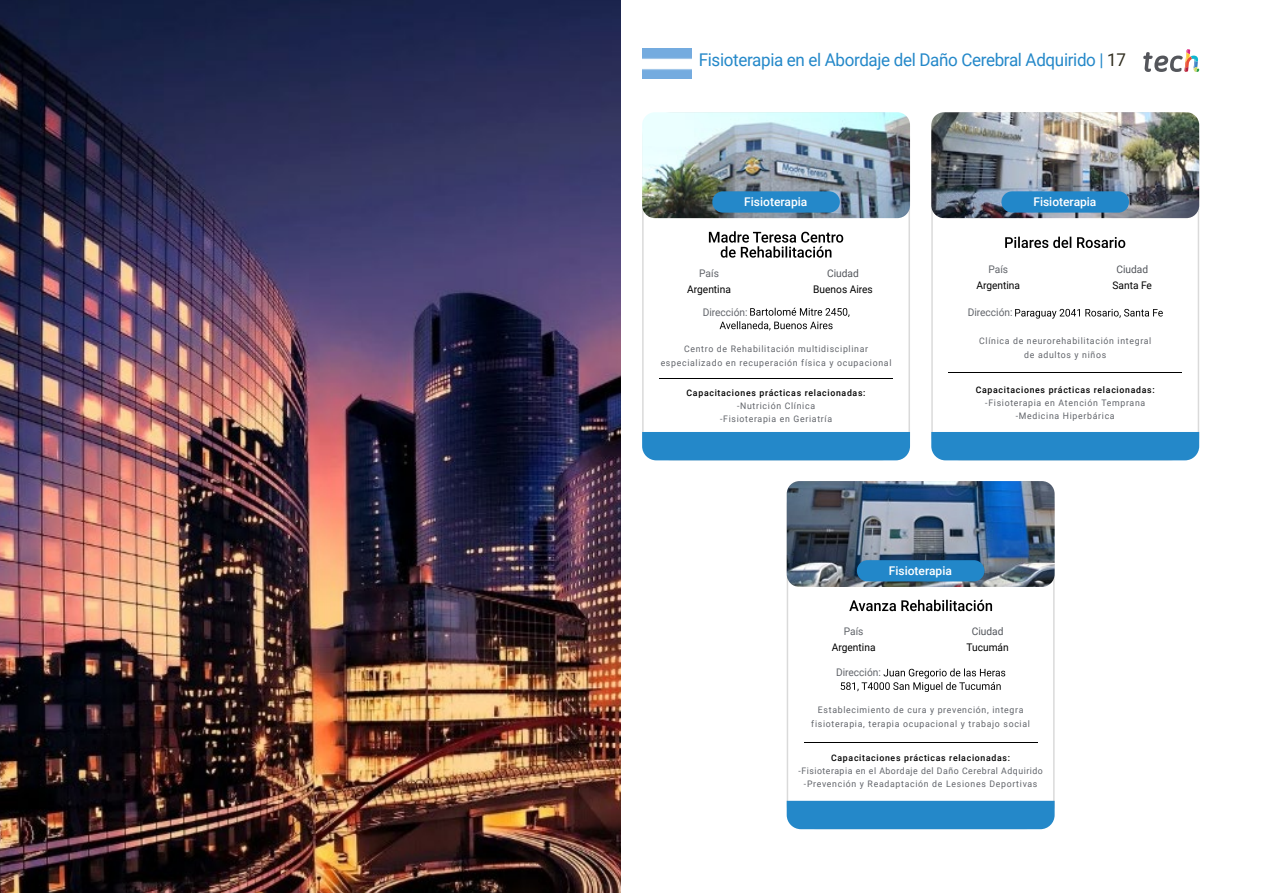
<style>
.page{position:relative;width:1263px;height:893px;background:#fff}
.page>*{position:absolute;margin:0;border:0;box-sizing:border-box;transform-origin:0 0}
.t1{font:17.55px "Roboto";letter-spacing:-.02em;color:#2488c9}
.t2{font:500 12px "Roboto";color:#fff}
.t3{font:10.5px "Roboto";color:#000}
.t4{font:10.5px "Roboto";color:#61646a}
.t5{font:10.5px "Roboto";color:#52555b}
.t6{font:9px/13.5px "Roboto";letter-spacing:.08em;color:#61646a;text-align:center}
.t7{font:500 9px "Roboto";letter-spacing:.08em;color:#000}
.t8{font:9px/13.2px "Roboto";letter-spacing:.06em;color:#61646a;text-align:center}
.s1{color:#312e20}
</style>
<div class="page">
<img style="left:0;top:0;width:621px;height:893px">
<svg style="left:1143px;top:49px;width:56px;height:23px"></svg>
<svg style="left:642px;top:186px;width:269px;height:275px"></svg>
<img style="left:642px;top:112px;width:268px;height:106px">
<div style="left:712px;top:191px;width:128px;height:22px;background:#2488c9;border-radius:11px"></div>
<div style="left:642px;top:432px;width:268px;height:28px;background:#2488c9"></div>
<hr style="left:659px;top:379px;width:234px;height:1px;background:#000">
<svg style="left:709px;top:231px;width:134px;height:27px"></svg>
<svg style="left:719px;top:308px;width:130px;height:23px"></svg>
<svg style="left:931px;top:123px;width:269px;height:338px"></svg>
<img style="left:931px;top:112px;width:268px;height:106px">
<div style="left:1001px;top:191px;width:128px;height:22px;background:#2287c9;border-radius:11px"></div>
<div style="left:931px;top:432px;width:268px;height:28px;background:#2488c9"></div>
<hr style="left:948px;top:373px;width:234px;height:1px;background:#000">
<svg style="left:1005px;top:237px;width:120px;height:11px"></svg>
<svg style="left:1015px;top:309px;width:148px;height:10px"></svg>
<svg style="left:786px;top:490px;width:269px;height:340px"></svg>
<img style="left:787px;top:481px;width:267px;height:106px">
<div style="left:857px;top:560px;width:127px;height:21px;background:#2287c9;border-radius:11px"></div>
<div style="left:787px;top:801px;width:267px;height:28px;background:#2488c9"></div>
<hr style="left:804px;top:742px;width:233px;height:1px;background:#000">
<svg style="left:849px;top:600px;width:143px;height:11px"></svg>
<svg style="left:841px;top:668px;width:164px;height:24px"></svg>
<h1 class="t1" style="left:699px;top:48px;width:429px">Fisioterapia en el Abordaje del Daño Cerebral Adquirido | <span class="s1">17</span></h1>
<h2 class="t2" style="left:744px;top:194px;width:65px">Fisioterapia</h2>
<h2 class="t2" style="left:1033px;top:194px;width:65px">Fisioterapia</h2>
<p class="t4" style="left:699px;top:266px;width:21px">País</p>
<p class="t3" style="left:687px;top:282px;width:45px">Argentina</p>
<p class="t5" style="left:827px;top:266px;width:33px">Ciudad</p>
<p class="t3" style="left:813px;top:282px;width:61px">Buenos Aires</p>
<p class="t4" style="left:988px;top:262px;width:21px">País</p>
<p class="t3" style="left:976px;top:278px;width:45px">Argentina</p>
<p class="t5" style="left:1116px;top:262px;width:33px">Ciudad</p>
<p class="t3" style="left:1112px;top:278px;width:41px">Santa Fe</p>
<p class="t4" style="left:703px;top:305px;width:46px">Dirección:</p>
<p class="t6" style="left:661px;top:342px;width:232px">Centro de Rehabilitación multidisciplinar especializado en recuperación física y ocupacional</p>
<p class="t7" style="left:686px;top:386px;width:180px">Capacitaciones prácticas relacionadas:</p>
<p class="t6" style="left:720px;top:399px;width:114px">-Nutrición Clínica -Fisioterapia en Geriatría</p>
<p class="t4" style="left:968px;top:305px;width:46px">Dirección:</p>
<p class="t6" style="left:979px;top:334px;width:174px">Clínica de neurorehabilitación integral de adultos y niños</p>
<p class="t7" style="left:976px;top:383px;width:180px">Capacitaciones prácticas relacionadas:</p>
<p class="t6" style="left:985px;top:396px;width:162px">-Fisioterapia en Atención Temprana -Medicina Hiperbárica</p>
<h2 class="t2" style="left:889px;top:563px;width:65px">Fisioterapia</h2>
<p class="t4" style="left:844px;top:623px;width:21px">País</p>
<p class="t3" style="left:832px;top:640px;width:45px">Argentina</p>
<p class="t5" style="left:972px;top:623px;width:33px">Ciudad</p>
<p class="t3" style="left:966px;top:640px;width:44px">Tucumán</p>
<p class="t4" style="left:836px;top:665px;width:46px">Dirección:</p>
<p class="t6" style="left:811px;top:703px;width:220px">Establecimiento de cura y prevención, integra fisioterapia, terapia ocupacional y trabajo social</p>
<p class="t7" style="left:831px;top:751px;width:180px">Capacitaciones prácticas relacionadas:</p>
<p class="t8" style="left:798px;top:764px;width:246px">-Fisioterapia en el Abordaje del Daño Cerebral Adquirido -Prevención y Readaptación de Lesiones Deportivas</p>
</div>
